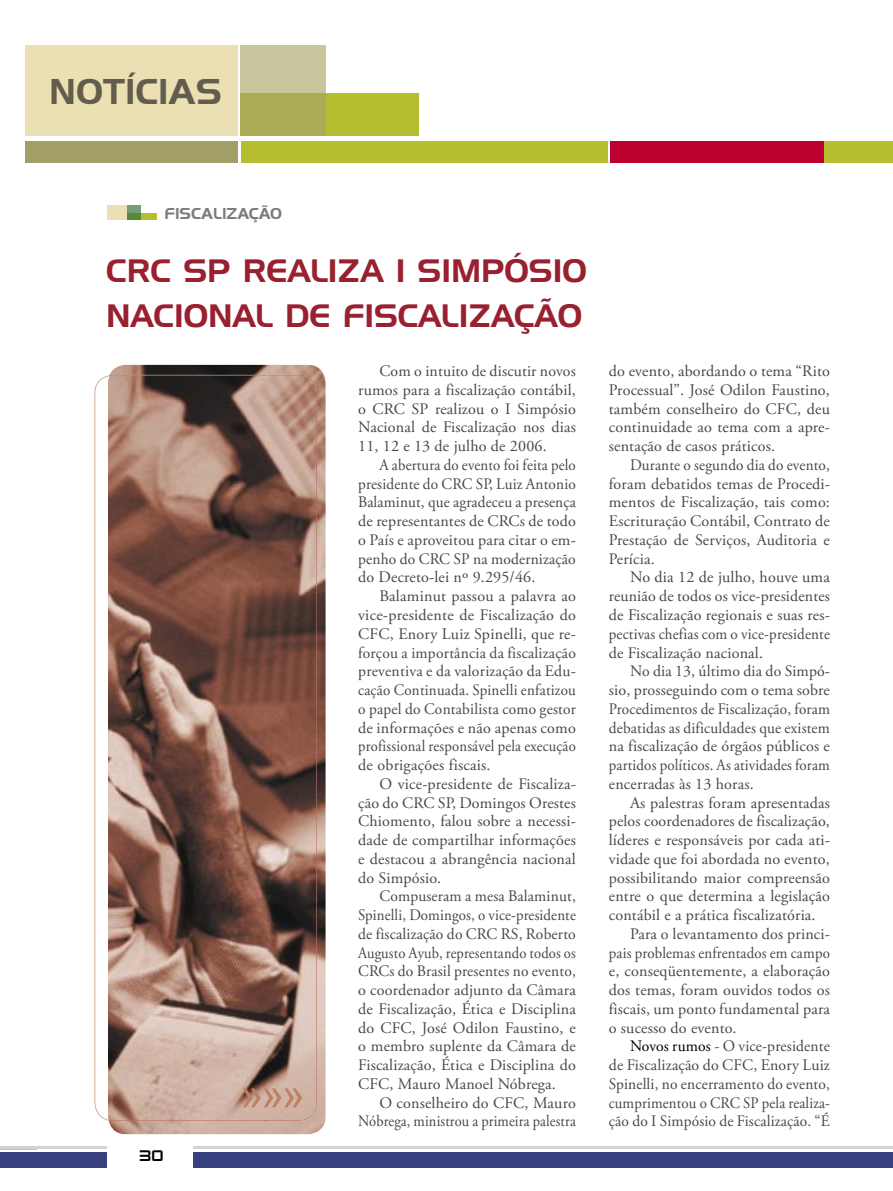
<style>
.page{position:relative;width:893px;height:1191px;background:#fff}
.page>*{position:absolute;margin:0;border:0;box-sizing:border-box;transform-origin:0 0}
.t1{font:700 37.5px "Handel Got D";color:#625d4c}
.t2{font:31.5px/45px "Handel Gothic BT";color:#98202f}
.t3{font:18px "Zeroes";color:#000}
.t4{font:700 16.5px "Handel Got D";color:#7b7c7c}
.t5{font:16.05px/18.8px "Adobe Garamond Pro";letter-spacing:.01em;color:#474848;text-align:justify}
.t6{font:16.05px/18.8px "Adobe Garamond Pro";letter-spacing:.01em;color:#474848;text-align:justify;scale:.96 1}
.t7{font:16.05px/18.8px "Adobe Garamond Pro";letter-spacing:.01em;color:#474848;text-align:justify;scale:.93 1}
.t8{font:16.05px/18.8px "Adobe Garamond Pro";letter-spacing:.01em;color:#474848;text-align:justify;scale:.95 1}
.t9{font:16.05px "Adobe Garamond Pro";letter-spacing:.01em;color:#474848;scale:.92 1}
.s1{color:#000}
</style>
<div class="page">
<div style="left:193px;top:1152px;width:700px;height:16px;background:#383f7e"></div>
<hr style="left:193px;top:1146px;width:700px;height:3px;background:#d2d2d2">
<hr style="left:0;top:1146px;width:107px;height:3px;background:#d2d2d2">
<div style="left:0;top:1152px;width:107px;height:16px;background:#383f7e"></div>
<div style="left:823px;top:141px;width:70px;height:21px;background:#b4be30"></div>
<div style="left:26px;top:45px;width:212px;height:91px;background:#ebdfb4"></div>
<div style="left:26px;top:141px;width:212px;height:21px;background:#a19f66"></div>
<div style="left:241px;top:141px;width:366px;height:21px;background:#b4be30"></div>
<div style="left:610px;top:141px;width:213px;height:21px;background:#bc0030"></div>
<div style="left:241px;top:93px;width:178px;height:43px;background:#b4be30"></div>
<div style="left:241px;top:45px;width:85px;height:48px;background:#c9c69d"></div>
<div style="left:241px;top:93px;width:85px;height:43px;background:#abad56"></div>
<div style="left:107px;top:205px;width:20px;height:14px;background:#ebdfb4"></div>
<div style="left:127px;top:213px;width:30px;height:6px;background:#b4be30"></div>
<div style="left:127px;top:206px;width:13px;height:7px;background:#769d76"></div>
<div style="left:127px;top:213px;width:13px;height:6px;background:#5b8838"></div>
<img style="left:108px;top:364px;width:218px;height:770px">
<svg style="left:94px;top:375px;width:15px;height:745px"></svg>
<img style="left:108px;top:375px;width:209px;height:53px">
<img style="left:264px;top:427px;width:53px;height:693px">
<img style="left:108px;top:1067px;width:157px;height:53px">
<svg style="left:243px;top:1088px;width:59px;height:19px"></svg>
<h1 class="t1" style="left:49px;top:70px;width:174px">NOTÍCIAS</h1>
<p class="t4" style="left:165px;top:205px;width:119px">FISCALIZAÇÃO</p>
<h2 class="t2" style="left:106px;top:248px;width:482px">CRC SP REALIZA I SIMPÓSIO<br>NACIONAL DE FISCALIZAÇÃO</h2>
<p class="t3" style="left:139px;top:1146px;width:26px">30</p>
<p class="t5" style="left:358px;top:362px;width:219px;text-indent:21px">Com o intuito de discutir novos rumos para a fiscalização contábil, o CRC SP realizou o I Simpósio Nacional de Fiscalização nos dias 11, 12 e 13 de julho de 2006.</p>
<p class="t7" style="left:358px;top:456px;width:236px;text-indent:21px">A abertura do evento foi feita pelo presidente do CRC SP, Luiz Antonio Balaminut, que agradeceu a presença de representantes de CRCs de todo o País e aproveitou para citar o em&shy;penho do CRC SP na modernização do Decreto-lei nº 9.295/46.</p>
<p class="t5" style="left:358px;top:587px;width:219px;text-indent:21px">Balaminut passou a palavra ao vice-presidente de Fiscalização do CFC, Enory Luiz Spinelli, que re&shy;forçou a importância da fiscalização preventiva e da valorização da Edu&shy;cação Continuada. Spinelli enfatizou o papel do Contabilista como gestor de informações e não apenas como profissional responsável pela execução de obrigações fiscais.</p>
<p class="t5" style="left:358px;top:775px;width:219px;text-indent:21px">O vice-presidente de Fiscaliza&shy;ção do CRC SP, Domingos Orestes Chiomento, falou sobre a necessi&shy;dade de compartilhar informações e destacou a abrangência nacional do Simpósio.</p>
<p class="t6" style="left:358px;top:887px;width:228px;text-indent:21px">Compuseram a mesa Balaminut, Spinelli, Domingos, o vice-presidente de fiscalização do CRC RS, Roberto Augusto Ayub, representando todos os CRCs do Brasil presentes no evento, o coordenador adjunto da Câmara de Fiscalização, Ética e Disciplina do CFC, José Odilon Faustino, e o membro suplente da Câmara de Fiscalização, Ética e Disciplina do CFC, Mauro Manoel Nóbrega.</p>
<p class="t5" style="left:358px;top:1093px;width:219px;text-align:right">O conselheiro do CFC, Mauro<br>Nóbrega, ministrou a primeira palestra</p>
<p class="t5" style="left:609px;top:362px;width:223px">do evento, abordando o tema “Rito Processual”. José Odilon Faustino, também conselheiro do CFC, deu continuidade ao tema com a apre&shy;sentação de casos práticos.</p>
<p class="t8" style="left:609px;top:456px;width:234px;text-indent:21px">Durante o segundo dia do evento, foram debatidos temas de Procedi&shy;mentos de Fiscalização, tais como:<br>Escrituração Contábil, Contrato de Prestação de Serviços, Auditoria e Perícia.</p>
<p class="t5" style="left:609px;top:568px;width:223px;text-indent:21px">No dia 12 de julho, houve uma reunião de todos os vice-presidentes de Fiscalização regionais e suas res&shy;pectivas chefias com o vice-presidente de Fiscalização nacional.</p>
<p class="t5" style="left:609px;top:662px;width:223px;text-indent:21px">No dia 13, último dia do Simpó&shy;sio, prosseguindo com o tema sobre Procedimentos de Fiscalização, foram debatidas as dificuldades que existem na fiscalização de órgãos públicos e partidos políticos. As atividades foram encerradas às 13 horas.</p>
<p class="t5" style="left:630px;top:793px;width:201px">As palestras foram apresentadas</p>
<p class="t5" style="left:609px;top:812px;width:223px">pelos coordenadores de fiscalização,</p>
<p class="t5" style="left:609px;top:831px;width:223px">líderes e responsáveis por cada ati-</p>
<p class="t5" style="left:609px;top:850px;width:223px">vidade que foi abordada no evento,</p>
<p class="t5" style="left:609px;top:868px;width:223px">possibilitando maior compreensão</p>
<p class="t5" style="left:609px;top:887px;width:223px">entre o que determina a legislação</p>
<p class="t5" style="left:609px;top:906px;width:208px">contábil e a prática fiscalizatória.</p>
<p class="t5" style="left:630px;top:925px;width:201px">Para o levantamento dos princi-</p>
<p class="t7" style="left:609px;top:943px;width:239px">pais problemas enfrentados em campo</p>
<p class="t5" style="left:609px;top:962px;width:223px">e, conseqüentemente, a elaboração</p>
<p class="t5" style="left:609px;top:981px;width:223px">dos temas, foram ouvidos todos os</p>
<p class="t5" style="left:609px;top:1000px;width:223px">fiscais, um ponto fundamental para</p>
<p class="t5" style="left:609px;top:1018px;width:129px">o sucesso do evento.</p>
<p class="t5" style="left:630px;top:1037px;width:201px"><span class="s1">Novos rumos</span> - O vice-presidente</p>
<p class="t5" style="left:609px;top:1056px;width:223px">de Fiscalização do CFC, Enory Luiz</p>
<p class="t6" style="left:609px;top:1075px;width:232px">Spinelli, no encerramento do evento,</p>
<p class="t9" style="left:609px;top:1093px;width:242px">cumprimentou o CRC SP pela realiza-</p>
<p class="t6" style="left:609px;top:1112px;width:232px">ção do I Simpósio de Fiscalização. “É</p>
</div>
